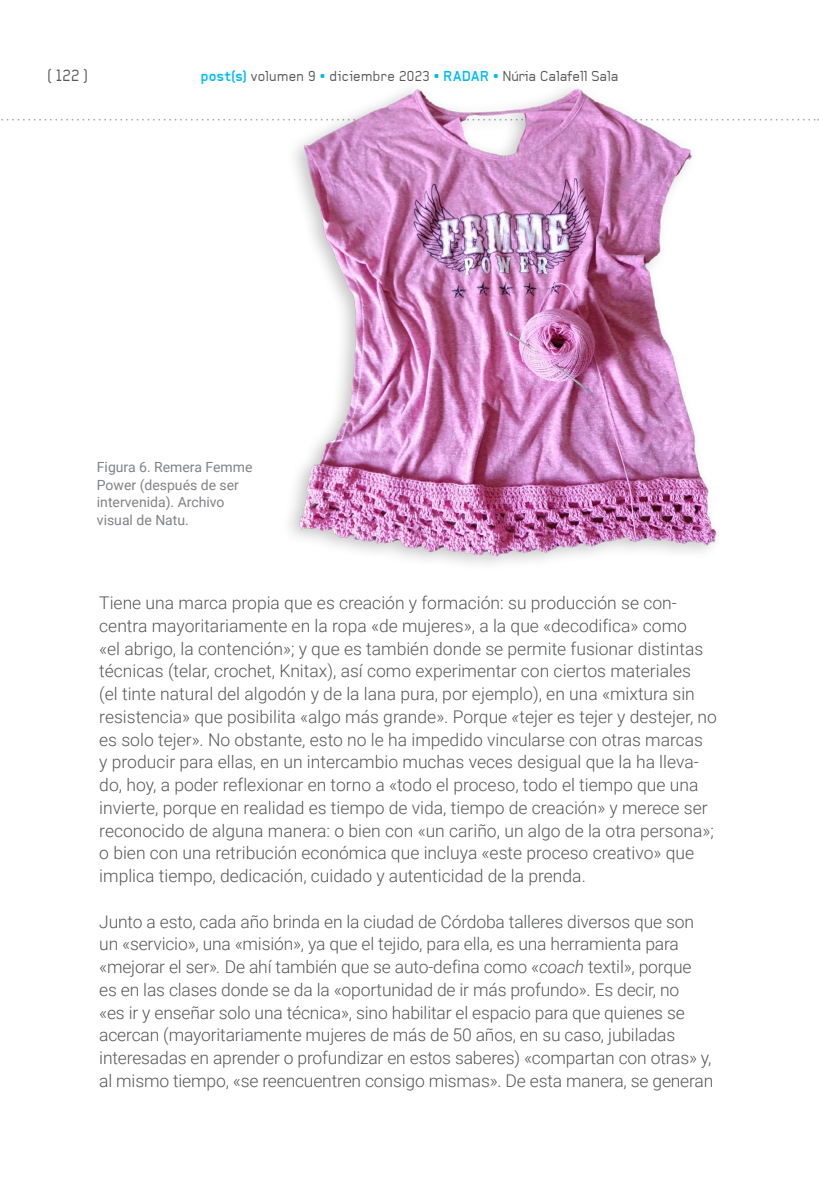
<style>
.page{position:relative;width:819px;height:1191px;background:#fff}
.page>*{position:absolute;margin:0;border:0;box-sizing:border-box;transform-origin:0 0}
.texto_español{font:300 17.5px/22.8px "Roboto";color:#57585a}
.t1{font:15.75px "Baksheesh";color:#57585a}
.pies_de_foto{font:14px/17.5px "Roboto";color:#808285}
.t2{font:14px "Baksheesh";letter-spacing:.02em;color:#57585a}
.s1{font-weight:700;color:#00baf1}
.s2{font-style:italic}
</style>
<div class="page">
<svg style="left:1px;top:119px;width:818px;height:2px"></svg>
<img style="left:273px;top:88px;width:464px;height:476px">
<p class="t1" style="left:47px;top:67px;width:42px">( 122 )</p>
<p class="t2" style="left:201px;top:68px;width:419px"><span class="s1">post(s)</span> volumen 9 <span class="s1">•</span> diciembre 2023 <span class="s1">• RADAR •</span> Núria Calafell Sala</p>
<p class="pies_de_foto" style="left:97px;top:458px;width:157px">Figura 6. Remera Femme<br>Power (después de ser intervenida). Archivo visual de Natu.</p>
<p class="texto_español" style="left:99px;top:591px;width:619px">Tiene una marca propia que es creación y formación: su producción se con&shy;centra mayoritariamente en la ropa «de mujeres», a la que «decodifica» como<br>«el abrigo, la contención»; y que es también donde se permite fusionar distintas técnicas (telar, crochet, Knitax), así como experimentar con ciertos materiales<br>(el tinte natural del algodón y de la lana pura, por ejemplo), en una «mixtura sin resistencia» que posibilita «algo más grande». Porque <span class="s2">«</span>tejer es tejer y destejer, no es solo tejer». No obstante, esto no le ha impedido vincularse con otras marcas<br>y producir para ellas, en un intercambio muchas veces desigual que la ha lleva&shy;do, hoy, a poder reflexionar en torno a «todo el proceso, todo el tiempo que una invierte, porque en realidad es tiempo de vida, tiempo de creación» y merece ser reconocido de alguna manera: o bien con «un cariño, un algo de la otra persona»; o bien con una retribución económica que incluya «este proceso creativo» que implica tiempo, dedicación, cuidado y autenticidad de la prenda.</p>
<p class="texto_español" style="left:99px;top:909px;width:615px">Junto a esto, cada año brinda en la ciudad de Córdoba talleres diversos que son un «servicio», una «misión», ya que el tejido, para ella, es una herramienta para «mejorar el ser»<span class="s2">.</span> De ahí también que se auto-defina como «<span class="s2">coach</span> textil», porque es en las clases donde se da la «oportunidad de ir más profundo». Es decir, no<br>«es ir y enseñar solo una técnica», sino habilitar el espacio para que quienes se acercan (mayoritariamente mujeres de más de 50 años, en su caso, jubiladas interesadas en aprender o profundizar en estos saberes) «compartan con otras» y, al mismo tiempo, «se reencuentren consigo mismas». De esta manera, se generan</p>
</div>
